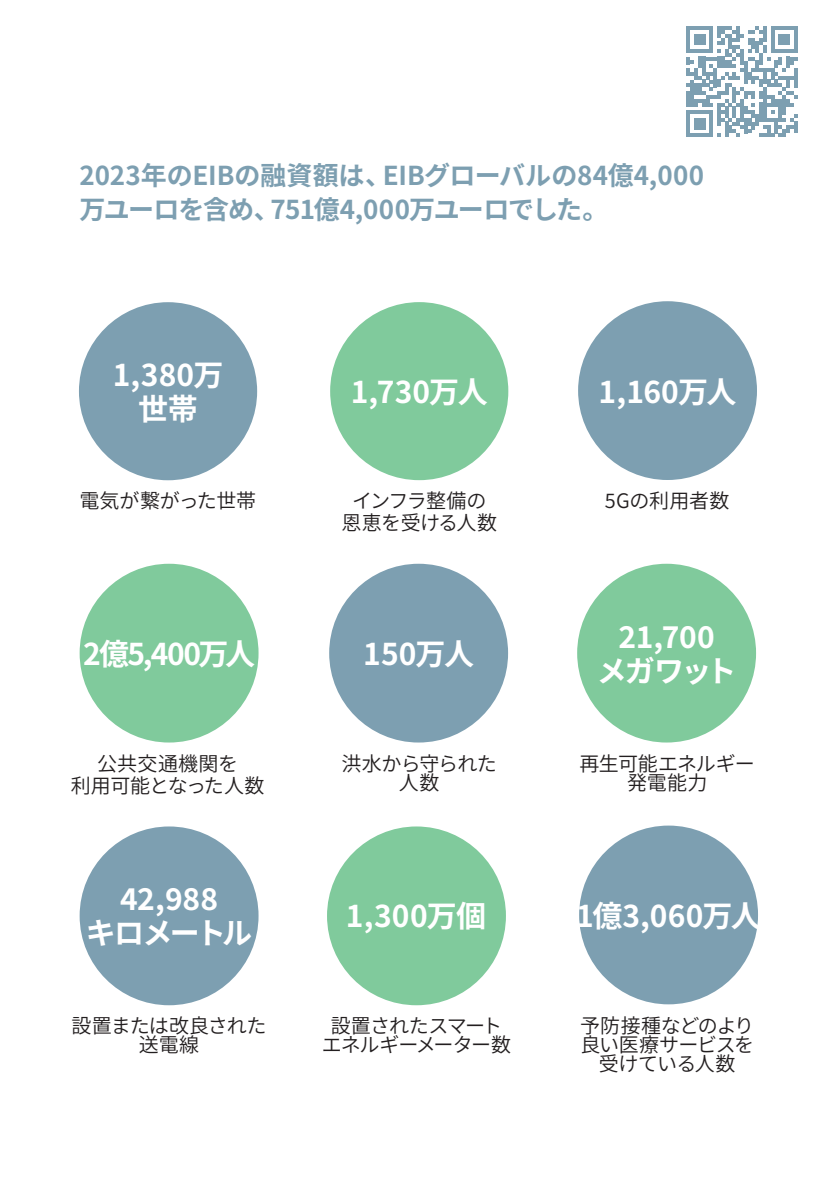
<style>
.page{position:relative;width:840px;height:1191px;background:#fff}
.page>*{position:absolute;margin:0;border:0;box-sizing:border-box;transform-origin:0 0}
.Texte_Blanc_Bulle{font:700 30px/34px "Source Han Sans JP";letter-spacing:-.03em;color:#fff;text-align:center}
.Texte_Blanc_Bulle-2{font:700 30px/34px "Source Han Sans JP";letter-spacing:-.055em;color:#fff;text-align:center}
.Texte_Blanc_Bulle-3{font:700 30px "Source Han Sans JP";letter-spacing:-.01em;color:#fff}
.Accroche{font:700 26px/34px "Source Han Sans JP";letter-spacing:-.01em;color:#7d9fb1}
.texte_sous_bubble{font:20px/19px "Source Han Sans JP";letter-spacing:-.025em;color:#231f20;text-align:center}
.texte_sous_bubble-2{font:20px/19px "Source Han Sans JP";letter-spacing:-.045em;color:#231f20;text-align:center}
.texte_sous_bubble-3{font:20px/22px "Source Han Sans JP";letter-spacing:-.005em;color:#231f20;text-align:center}
.texte_sous_bubble-4{font:20px "Source Han Sans JP";color:#231f20}
</style>
<div class="page">
<div style="left:79px;top:302px;width:178px;height:178px;background:#7d9fb1;border-radius:50%"></div>
<div style="left:80px;top:564px;width:178px;height:178px;background:#80ca9c;border-radius:50%"></div>
<div style="left:578px;top:825px;width:179px;height:179px;background:#7d9fb1;border-radius:50%"></div>
<div style="left:577px;top:564px;width:178px;height:178px;background:#80ca9c;border-radius:50%"></div>
<div style="left:327px;top:826px;width:178px;height:179px;background:#80ca9c;border-radius:50%"></div>
<div style="left:330px;top:302px;width:178px;height:178px;background:#80ca9c;border-radius:50%"></div>
<div style="left:329px;top:564px;width:179px;height:178px;background:#7d9fb1;border-radius:50%"></div>
<div style="left:80px;top:826px;width:178px;height:179px;background:#7d9fb1;border-radius:50%"></div>
<div style="left:577px;top:301px;width:179px;height:179px;background:#7d9fb1;border-radius:50%"></div>
<svg style="left:686px;top:26px;width:111px;height:111px"></svg>
<svg style="left:793px;top:122px;width:4px;height:11px"></svg>
<p class="Accroche" style="left:79px;top:159px;width:626px">2023年のEIBの融資額は、EIBグローバルの84億4,000万ユーロを含め、751億4,000万ユーロでした。</p>
<p class="Texte_Blanc_Bulle" style="left:113px;top:358px;width:112px">1,380万世帯</p>
<p class="texte_sous_bubble" style="left:79px;top:492px;width:178px">電気が繋がった世帯</p>
<p class="Texte_Blanc_Bulle-2" style="left:83px;top:638px;width:173px">2億5,400万人</p>
<p class="texte_sous_bubble-3" style="left:71px;top:753px;width:195px">公共交通機関を<br>利用可能となった人数</p>
<p class="Texte_Blanc_Bulle-2" style="left:86px;top:882px;width:168px">42,988<br>キロメートル</p>
<p class="texte_sous_bubble" style="left:72px;top:1016px;width:196px">設置または改良された送電線</p>
<p class="Texte_Blanc_Bulle" style="left:350px;top:375px;width:138px">1,730万人</p>
<p class="texte_sous_bubble" style="left:341px;top:490px;width:157px;line-height:22px">インフラ整備の恩恵を受ける人数</p>
<p class="Texte_Blanc_Bulle" style="left:363px;top:638px;width:112px">150万人</p>
<p class="texte_sous_bubble" style="left:341px;top:754px;width:157px">洪水から守られた人数</p>
<p class="Texte_Blanc_Bulle" style="left:346px;top:899px;width:142px">1,300万個</p>
<p class="texte_sous_bubble-2" style="left:321px;top:1016px;width:191px">設置されたスマートエネルギーメーター数</p>
<p class="Texte_Blanc_Bulle" style="left:598px;top:375px;width:139px">1,160万人</p>
<p class="texte_sous_bubble-4" style="left:604px;top:489px;width:126px">5Gの利用者数</p>
<p class="Texte_Blanc_Bulle" style="left:596px;top:621px;width:141px">21,700<br>メガワット</p>
<p class="texte_sous_bubble" style="left:579px;top:754px;width:177px">再生可能エネルギー発電能力</p>
<p class="Texte_Blanc_Bulle-3" style="left:576px;top:898px;width:186px">1億3,060万人</p>
<p class="texte_sous_bubble" style="left:580px;top:1016px;width:175px">予防接種などのより良い医療サービスを受けている人数</p>
</div>
